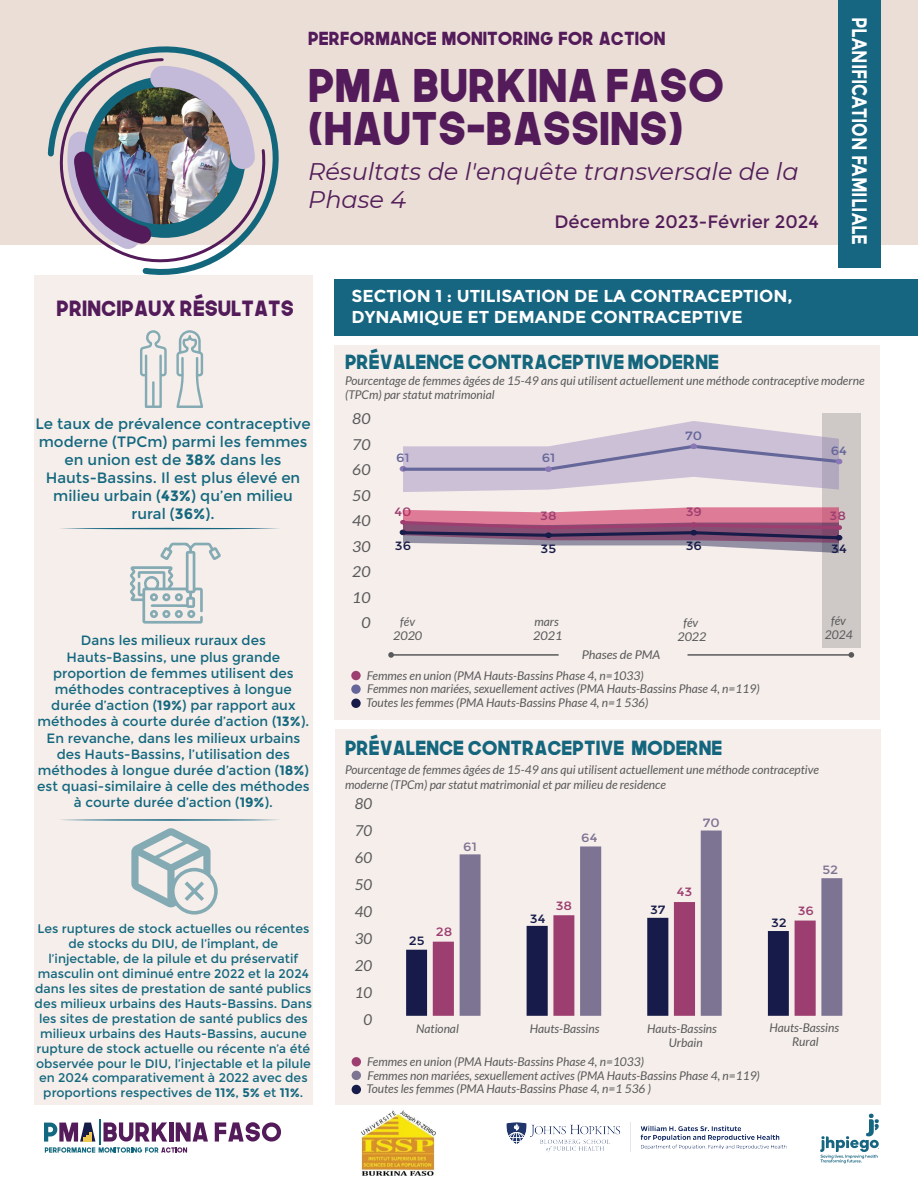
<style>
.page{position:relative;width:918px;height:1188px;background:#fff}
.page>*{position:absolute;margin:0;border:0;box-sizing:border-box;transform-origin:0 0}
.t1{font:45px/43.5px "The Next Font";color:#531b5a}
.t2{font:italic 24px/28.8px "Montserrat";color:#531e5a}
.t3{font:700 21px "Montserrat";color:#fff;scale:.79 1}
.t4{font:21px "The Next Font";color:#531b5a}
.t5{font:19.5px "The Next Font";color:#13667d}
.t6{font:18px "The Next Font";color:#531b5a}
.t7{font:18px "Montserrat";color:#531e5a}
.t8{font:700 17.25px/21px "Montserrat";color:#fff}
.t9{font:15px/18px "Montserrat";color:#13677e;text-align:center}
.t10{font:italic 15px/25.5px "Lato";color:#59595b;text-align:right;scale:1.05 1}
.t11{font:italic 15px/27px "Lato";color:#59595b;text-align:center}
.t12{font:13.5px/16.2px "Montserrat";color:#13677e;text-align:center}
.t13{font:12.45px/15px "Montserrat";color:#13677e;text-align:center}
.t14{font:italic 12px/14.4px "Lato";color:#59595b}
.t15{font:12px "Montserrat";color:#171b49;scale:1.13 1}
.t16{font:12px "Montserrat";color:#9d3e70;scale:1.13 1}
.t17{font:italic 12px "Lato";color:#59595b;scale:1.05 1}
.t18{font:12px "Montserrat";color:#7d7393;scale:1.13 1}
.t19{font:12px "Montserrat";color:#65669a;scale:1.13 1}
.s1{font-weight:700}
</style>
<div class="page">
<div style="left:335px;top:346px;width:545px;height:374px;background:#f5eeea"></div>
<div style="left:0;top:0;width:918px;height:245px;background:#ebded6"></div>
<div style="left:34px;top:275px;width:279px;height:829px;background:#f5eeea"></div>
<svg style="left:60px;top:528px;width:219px;height:1px"></svg>
<svg style="left:60px;top:819px;width:219px;height:2px"></svg>
<div style="left:335px;top:729px;width:545px;height:375px;background:#f5eeea"></div>
<svg style="left:406px;top:941px;width:27px;height:75px"></svg>
<svg style="left:433px;top:902px;width:27px;height:114px"></svg>
<svg style="left:460px;top:831px;width:382px;height:185px"></svg>
<svg style="left:47px;top:46px;width:232px;height:229px"></svg>
<div style="left:839px;top:0;width:42px;height:267px;background:#166581"></div>
<div style="left:335px;top:280px;width:583px;height:56px;background:#166581"></div>
<div style="left:351px;top:699px;width:10px;height:9px;background:#171b49;border-radius:50%"></div>
<div style="left:351px;top:671px;width:10px;height:9px;background:#9d3e70;border-radius:50%"></div>
<div style="left:351px;top:684px;width:10px;height:10px;background:#65669a;border-radius:50%"></div>
<svg style="left:61px;top:54px;width:208px;height:215px"></svg>
<hr style="left:391px;top:654px;width:168px;height:2px;background:#59595b">
<svg style="left:388px;top:652px;width:6px;height:6px"></svg>
<hr style="left:688px;top:654px;width:163px;height:2px;background:#59595b">
<svg style="left:849px;top:652px;width:5px;height:6px"></svg>
<div style="left:352px;top:1085px;width:9px;height:9px;background:#171b49;border-radius:50%"></div>
<div style="left:352px;top:1057px;width:9px;height:9px;background:#9d3e70;border-radius:50%"></div>
<div style="left:352px;top:1071px;width:9px;height:9px;background:#7d7393;border-radius:50%"></div>
<img style="left:93px;top:87px;width:137px;height:137px;border-radius:69px">
<svg style="left:334px;top:409px;width:527px;height:236px"></svg>
<svg style="left:400px;top:421px;width:442px;height:71px"></svg>
<svg style="left:400px;top:507px;width:442px;height:46px"></svg>
<img style="left:361px;top:1110px;width:74px;height:66px">
<svg style="left:215px;top:1122px;width:66px;height:20px"></svg>
<svg style="left:44px;top:1120px;width:164px;height:33px"></svg>
<svg style="left:820px;top:1113px;width:59px;height:50px"></svg>
<svg style="left:176px;top:330px;width:27px;height:78px"></svg>
<svg style="left:140px;top:330px;width:27px;height:78px"></svg>
<svg style="left:130px;top:543px;width:91px;height:81px"></svg>
<svg style="left:131px;top:828px;width:87px;height:87px"></svg>
<img style="left:506px;top:1122px;width:281px;height:30px">
<h3 class="t6" style="left:308px;top:27px;width:359px">PERFORMANCE MONITORING FOR ACTION</h3>
<h1 class="t1" style="left:308px;top:61px;width:418px">PMA BURKINA FASO (HAUTS-BASSINS)</h1>
<h2 class="t2" style="left:308px;top:156px;width:492px">Résultats de l'enquête transversale de la<br>Phase 4</h2>
<h3 class="t7" style="left:555px;top:211px;width:266px">Décembre 2023-Février 2024</h3>
<h3 class="t3" style="left:872px;top:17px;width:290px;rotate:90deg">PLANIFICATION FAMILIALE</h3>
<h3 class="t4" style="left:57px;top:294px;width:239px">PRINCIPAUX RÉSULTATS</h3>
<h3 class="t8" style="left:351px;top:286px;width:443px">SECTION 1 : UTILISATION DE LA CONTRACEPTION,<br>DYNAMIQUE ET DEMANDE CONTRACEPTIVE</h3>
<h3 class="t5" style="left:345px;top:349px;width:375px">PRÉVALENCE CONTRACEPTIVE MODERNE</h3>
<p class="t14" style="left:345px;top:374px;width:521px">Pourcentage de femmes âgées de 15-49 ans qui utilisent actuellement une méthode contraceptive moderne (TPCm) par statut matrimonial</p>
<p class="t9" style="left:35px;top:414px;width:277px">Le taux de prévalence contraceptive moderne (TPCm) parmi les femmes en union est de <span class="s1">38%</span> dans les<br>Hauts-Bassins. Il est plus élevé en milieu urbain (<span class="s1">43%</span>) qu’en milieu rural (<span class="s1">36%</span>).</p>
<p class="t12" style="left:37px;top:633px;width:274px">Dans les milieux ruraux des Hauts-Bassins, une plus grande proportion de femmes utilisent des méthodes contraceptives à longue durée d’action (<span class="s1">19%</span>) par rapport aux méthodes à courte durée d’action (<span class="s1">13%</span>).<br>En revanche, dans les milieux urbains des Hauts-Bassins, l’utilisation des méthodes à longue durée d’action (<span class="s1">18%</span>) est quasi-similaire à celle des méthodes à courte durée d’action (<span class="s1">19%</span>).</p>
<p class="t13" style="left:35px;top:921px;width:279px">Les ruptures de stock actuelles ou récentes de stocks du DIU, de l’implant, de l’injectable, de la pilule et du préservatif masculin ont diminué entre 2022 et la 2024 dans les sites de prestation de santé publics des milieux urbains des Hauts-Bassins. Dans les sites de prestation de santé publics des milieux urbains des Hauts-Bassins, aucune rupture de stock actuelle ou récente n’a été observée pour le DIU, l’injectable et la pilule en 2024 comparativement à 2022 avec des proportions respectives de <span class="s1">11%</span>, <span class="s1">5%</span> et <span class="s1">11%</span>.</p>
<p class="t10" style="left:352px;top:406px;width:19px">80<br>70<br>60<br>50<br>40<br>30<br>20<br>10<br>0</p>
<p class="t19" style="left:685px;top:429px;width:17px">70</p>
<p class="t19" style="left:396px;top:450px;width:13px">61</p>
<p class="t19" style="left:542px;top:450px;width:13px">61</p>
<p class="t19" style="left:831px;top:443px;width:16px">64</p>
<p class="t16" style="left:394px;top:505px;width:17px">40</p>
<p class="t16" style="left:540px;top:509px;width:16px">38</p>
<p class="t16" style="left:686px;top:505px;width:16px">39</p>
<p class="t16" style="left:830px;top:509px;width:16px">38</p>
<p class="t15" style="left:395px;top:539px;width:16px">36</p>
<p class="t15" style="left:541px;top:542px;width:15px">35</p>
<p class="t15" style="left:686px;top:539px;width:16px">36</p>
<p class="t15" style="left:831px;top:542px;width:15px">34</p>
<p class="t14" style="left:393px;top:615px;width:31px;text-align:center">fév<br>2020</p>
<p class="t14" style="left:533px;top:614px;width:31px">mars<br>2021</p>
<p class="t14" style="left:677px;top:615px;width:31px;text-align:center">fév<br>2022</p>
<p class="t14" style="left:825px;top:614px;width:29px;text-align:center">fév<br>2024</p>
<p class="t17" style="left:582px;top:648px;width:76px">Phases de PMA</p>
<p class="t14" style="left:367px;top:669px;width:394px;line-height:13.6px">Femmes en union (PMA Hauts-Bassins Phase 4, n=1033)<br>Femmes non mariées, sexuellement actives (PMA Hauts-Bassins Phase 4, n=119)</p>
<p class="t14" style="left:366px;top:696px;width:284px">Toutes les femmes (PMA Hauts-Bassins Phase 4, n=1 536)</p>
<h3 class="t5" style="left:345px;top:735px;width:379px">PRÉVALENCE CONTRACEPTIVE MODERNE</h3>
<p class="t14" style="left:345px;top:763px;width:475px">Pourcentage de femmes âgées de 15-49 ans qui utilisent actuellement une méthode contraceptive moderne (TPCm) par statut matrimonial et par milieu de residence</p>
<p class="t11" style="left:355px;top:791px;width:19px">80<br>70<br>60<br>50<br>40<br>30<br>20<br>10<br>0</p>
<p class="t18" style="left:463px;top:839px;width:13px">61</p>
<p class="t15" style="left:409px;top:934px;width:15px">25</p>
<p class="t16" style="left:436px;top:925px;width:16px">28</p>
<p class="t18" style="left:581px;top:831px;width:16px">64</p>
<p class="t15" style="left:530px;top:912px;width:15px">34</p>
<p class="t16" style="left:556px;top:898px;width:16px">38</p>
<p class="t18" style="left:703px;top:815px;width:17px">70</p>
<p class="t15" style="left:650px;top:903px;width:15px">37</p>
<p class="t16" style="left:677px;top:885px;width:15px">43</p>
<p class="t18" style="left:822px;top:863px;width:15px">52</p>
<p class="t15" style="left:771px;top:916px;width:15px">32</p>
<p class="t16" style="left:798px;top:904px;width:16px">36</p>
<p class="t14" style="left:416px;top:1022px;width:44px">National</p>
<p class="t14" style="left:530px;top:1022px;width:71px">Hauts-Bassins</p>
<p class="t14" style="left:669px;top:1022px;width:50px;text-indent:-22px">Hauts-Bassins<br>Urbain</p>
<p class="t14" style="left:769px;top:1021px;width:71px;text-align:center">Hauts-Bassins<br>Rural</p>
<p class="t14" style="left:367px;top:1055px;width:394px;line-height:13.6px">Femmes en union (PMA Hauts-Bassins Phase 4, n=1033)<br>Femmes non mariées, sexuellement actives (PMA Hauts-Bassins Phase 4, n=119)</p>
<p class="t14" style="left:367px;top:1082px;width:286px">Toutes les femmes (PMA Hauts-Bassins Phase 4, n=1 536 )</p>
</div>
